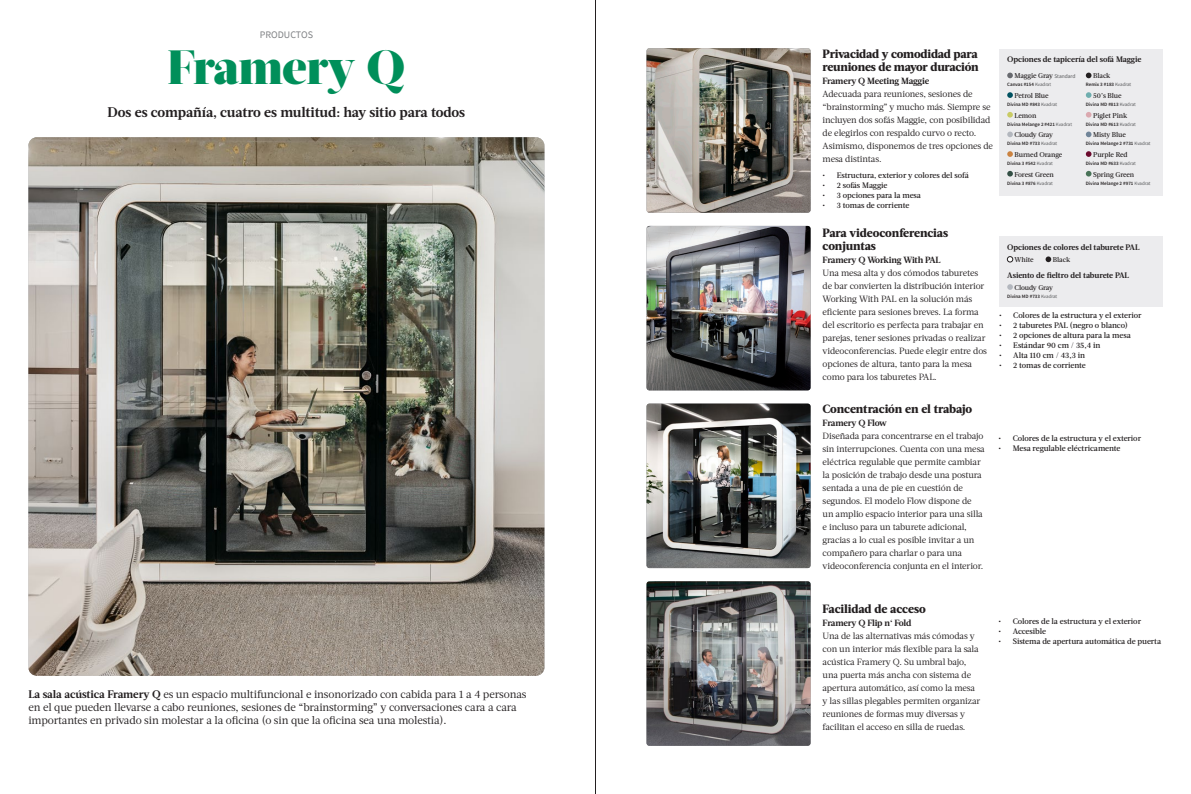
<style>
.page{position:relative;width:1191px;height:794px;background:#fff}
.page>*{position:absolute;margin:0;border:0;box-sizing:border-box;transform-origin:0 0}
.t1{font:900 48px "Acta Display";letter-spacing:-.01em;color:#008f5a}
.t2{font:700 14px "Acta";letter-spacing:-.01em;color:#231f20}
.t3{font:800 12px/13px "Acta";letter-spacing:-.015em;color:#231f20}
.Tuote-esittely{font:11px/13.2px "Acta";letter-spacing:-.01em;color:#231f20}
.Source_Sans_ALL_CAPS{font:10px "Source Sans Pro";color:#808285}
.t4{font:9px/13px "Acta";letter-spacing:-.01em;color:#231f20}
.t5{font:700 9px "Acta";letter-spacing:-.025em;color:#231f20}
.t6{font:500 8px "Acta";letter-spacing:-.01em;color:#231f20}
.Acta_Bold{font:700 8px "Acta";letter-spacing:-.01em;color:#231f20}
.Color_name{font:500 7px "Acta";letter-spacing:-.015em;color:#231f20}
.Color_code{font:600 5px "Source Sans Pro";color:#231f20}
.s1{font-weight:700}
.s2{font-weight:400;color:#57585a}
.s3{font-family:"Source Sans Pro";font-weight:400;font-size:5.5px;color:#57585a}
</style>
<div class="page">
<div style="left:999px;top:49px;width:163px;height:146px;background:#ececee"></div>
<div style="left:999px;top:236px;width:163px;height:70px;background:#ececee"></div>
<img style="left:646px;top:226px;width:164px;height:164px">
<img style="left:28px;top:137px;width:516px;height:539px">
<img style="left:646px;top:48px;width:164px;height:165px">
<img style="left:646px;top:403px;width:164px;height:165px">
<img style="left:646px;top:581px;width:164px;height:165px">
<svg style="left:1007px;top:73px;width:6px;height:5px"></svg>
<svg style="left:1007px;top:256px;width:6px;height:6px"></svg>
<svg style="left:1007px;top:151px;width:6px;height:6px"></svg>
<svg style="left:1085px;top:73px;width:6px;height:5px"></svg>
<svg style="left:1045px;top:256px;width:6px;height:6px"></svg>
<svg style="left:1085px;top:151px;width:6px;height:6px"></svg>
<svg style="left:1007px;top:132px;width:6px;height:5px"></svg>
<svg style="left:1007px;top:284px;width:6px;height:6px"></svg>
<svg style="left:1007px;top:112px;width:6px;height:6px"></svg>
<svg style="left:1085px;top:132px;width:6px;height:5px"></svg>
<svg style="left:1086px;top:112px;width:5px;height:6px"></svg>
<svg style="left:1007px;top:92px;width:6px;height:6px"></svg>
<svg style="left:1007px;top:171px;width:6px;height:5px"></svg>
<svg style="left:1085px;top:92px;width:6px;height:6px"></svg>
<svg style="left:1085px;top:171px;width:6px;height:5px"></svg>
<hr style="left:595px;top:0;width:1px;height:794px;background:#231f20">
<p class="Source_Sans_ALL_CAPS" style="left:260px;top:29px;width:55px">PRODUCTOS</p>
<h1 class="t1" style="left:168px;top:38px;width:239px">Framery Q</h1>
<h3 class="t2" style="left:107px;top:104px;width:359px">Dos es compañía, cuatro es multitud: hay sitio para todos</h3>
<p class="Tuote-esittely" style="left:28px;top:687px;width:500px"><span class="s1">La sala acústica Framery Q</span> es un espacio multifuncional e insonorizado con cabida para 1 a 4 personas en el que pueden llevarse a cabo reuniones, sesiones de “brainstorming” y conversaciones cara a cara importantes en privado sin molestar a la oficina (o sin que la oficina sea una molestia).</p>
<p class="t3" style="left:822px;top:48px;width:158px">Privacidad y comodidad para reuniones de mayor duración</p>
<p class="t5" style="left:822px;top:76px;width:108px">Framery Q Meeting Maggie</p>
<p class="t4" style="left:822px;top:88px;width:172px">Adecuada para reuniones, sesiones de “brainstorming” y mucho más. Siempre se incluyen dos sofás Maggie, con posibilidad de elegirlos con respaldo curvo o recto.<br>Asimismo, disponemos de tres opciones de mesa distintas.</p>
<p class="t6" style="left:822px;top:170px;width:148px">• Estructura, exterior y colores del sofá</p>
<p class="t6" style="left:822px;top:180px;width:66px">• 2 sofás Maggie</p>
<p class="t6" style="left:822px;top:190px;width:100px">• 3 opciones para la mesa</p>
<p class="t6" style="left:822px;top:200px;width:88px">• 3 tomas de corriente</p>
<p class="t3" style="left:822px;top:226px;width:127px">Para videoconferencias conjuntas</p>
<p class="t5" style="left:822px;top:254px;width:120px">Framery Q Working With PAL</p>
<p class="t4" style="left:822px;top:266px;width:166px">Una mesa alta y dos cómodos taburetes de bar convierten la distribución interior Working With PAL en la solución más eficiente para sesiones breves. La forma del escritorio es perfecta para trabajar en parejas, tener sesiones privadas o realizar videoconferencias. Puede elegir entre dos opciones de altura, tanto para la mesa como para los taburetes PAL.</p>
<p class="t3" style="left:822px;top:402px;width:151px">Concentración en el trabajo</p>
<p class="t5" style="left:822px;top:417px;width:66px">Framery Q Flow</p>
<p class="t4" style="left:822px;top:429px;width:164px">Diseñada para concentrarse en el trabajo sin interrupciones. Cuenta con una mesa eléctrica regulable que permite cambiar la posición de trabajo desde una postura sentada a una de pie en cuestión de segundos. El modelo Flow dispone de un amplio espacio interior para una silla e incluso para un taburete adicional, gracias a lo cual es posible invitar a un compañero para charlar o para una videoconferencia conjunta en el interior.</p>
<p class="t3" style="left:822px;top:602px;width:105px">Facilidad de acceso</p>
<p class="t5" style="left:822px;top:617px;width:90px">Framery Q Flip n‘ Fold</p>
<p class="t4" style="left:822px;top:629px;width:159px">Una de las alternativas más cómodas y con un interior más flexible para la sala acústica Framery Q. Su umbral bajo, una puerta más ancha con sistema de apertura automático, así como la mesa y las sillas plegables permiten organizar reuniones de formas muy diversas y facilitan el acceso en silla de ruedas.</p>
<p class="Acta_Bold" style="left:1007px;top:54px;width:136px">Opciones de tapicería del sofá Maggie</p>
<p class="Color_name" style="left:1093px;top:72px;width:19px">Black</p>
<p class="Color_code" style="left:1085px;top:82px;width:47px">Remix 3 #183 <span class="s2">Kvadrat</span></p>
<p class="Color_name" style="left:1014px;top:72px;width:62px">Maggie Gray <span class="s3">Standard</span></p>
<p class="Color_code" style="left:1007px;top:82px;width:45px">Canvas #154 <span class="s2">Kvadrat</span></p>
<p class="Color_name" style="left:1014px;top:91px;width:36px">Petrol Blue</p>
<p class="Color_code" style="left:1007px;top:101px;width:51px">Divina MD #843 <span class="s2">Kvadrat</span></p>
<p class="Color_name" style="left:1093px;top:91px;width:30px">50’s Blue</p>
<p class="Color_code" style="left:1085px;top:101px;width:51px">Divina MD #813 <span class="s2">Kvadrat</span></p>
<p class="Color_name" style="left:1093px;top:111px;width:36px">Piglet Pink</p>
<p class="Color_code" style="left:1085px;top:121px;width:51px">Divina MD #613 <span class="s2">Kvadrat</span></p>
<p class="Color_name" style="left:1014px;top:111px;width:23px">Lemon</p>
<p class="Color_code" style="left:1007px;top:121px;width:66px">Divina Melange 2 #421 <span class="s2">Kvadrat</span></p>
<p class="Color_name" style="left:1014px;top:131px;width:40px">Cloudy Gray</p>
<p class="Color_code" style="left:1007px;top:141px;width:51px">Divina MD #733 <span class="s2">Kvadrat</span></p>
<p class="Color_name" style="left:1093px;top:131px;width:34px">Misty Blue</p>
<p class="Color_code" style="left:1085px;top:141px;width:66px">Divina Melange 2 #731 <span class="s2">Kvadrat</span></p>
<p class="Color_name" style="left:1014px;top:150px;width:49px">Burned Orange</p>
<p class="Color_code" style="left:1007px;top:160px;width:47px">Divina 3 #542 <span class="s2">Kvadrat</span></p>
<p class="Color_name" style="left:1093px;top:150px;width:36px">Purple Red</p>
<p class="Color_code" style="left:1085px;top:160px;width:51px">Divina MD #633 <span class="s2">Kvadrat</span></p>
<p class="Color_name" style="left:1014px;top:170px;width:41px">Forest Green</p>
<p class="Color_code" style="left:1007px;top:180px;width:47px">Divina 3 #876 <span class="s2">Kvadrat</span></p>
<p class="Color_name" style="left:1093px;top:170px;width:43px">Spring Green</p>
<p class="Color_code" style="left:1085px;top:180px;width:66px">Divina Melange 2 #971 <span class="s2">Kvadrat</span></p>
<p class="Acta_Bold" style="left:1007px;top:243px;width:134px">Opciones de colores del taburete PAL</p>
<p class="Acta_Bold" style="left:1007px;top:270px;width:123px">Asiento de fieltro del taburete PAL</p>
<p class="Color_name" style="left:1014px;top:255px;width:20px">White</p>
<p class="Color_name" style="left:1053px;top:255px;width:19px">Black</p>
<p class="Color_name" style="left:1014px;top:283px;width:40px">Cloudy Gray</p>
<p class="Color_code" style="left:1007px;top:293px;width:51px">Divina MD #733 <span class="s2">Kvadrat</span></p>
<p class="t6" style="left:999px;top:311px;width:144px">• Colores de la estructura y el exterior</p>
<p class="t6" style="left:999px;top:321px;width:130px">• 2 taburetes PAL (negro o blanco)</p>
<p class="t6" style="left:999px;top:331px;width:133px">• 2 opciones de altura para la mesa</p>
<p class="t6" style="left:999px;top:341px;width:103px">• Estándar 90 cm / 35,4 in</p>
<p class="t6" style="left:999px;top:351px;width:88px">• Alta 110 cm / 43,3 in</p>
<p class="t6" style="left:999px;top:361px;width:88px">• 2 tomas de corriente</p>
<p class="t6" style="left:998px;top:433px;width:144px">• Colores de la estructura y el exterior</p>
<p class="t6" style="left:998px;top:443px;width:123px">• Mesa regulable eléctricamente</p>
<p class="t6" style="left:998px;top:616px;width:144px">• Colores de la estructura y el exterior</p>
<p class="t6" style="left:998px;top:626px;width:49px">• Accesible</p>
<p class="t6" style="left:998px;top:636px;width:164px">• Sistema de apertura automática de puerta</p>
</div>
